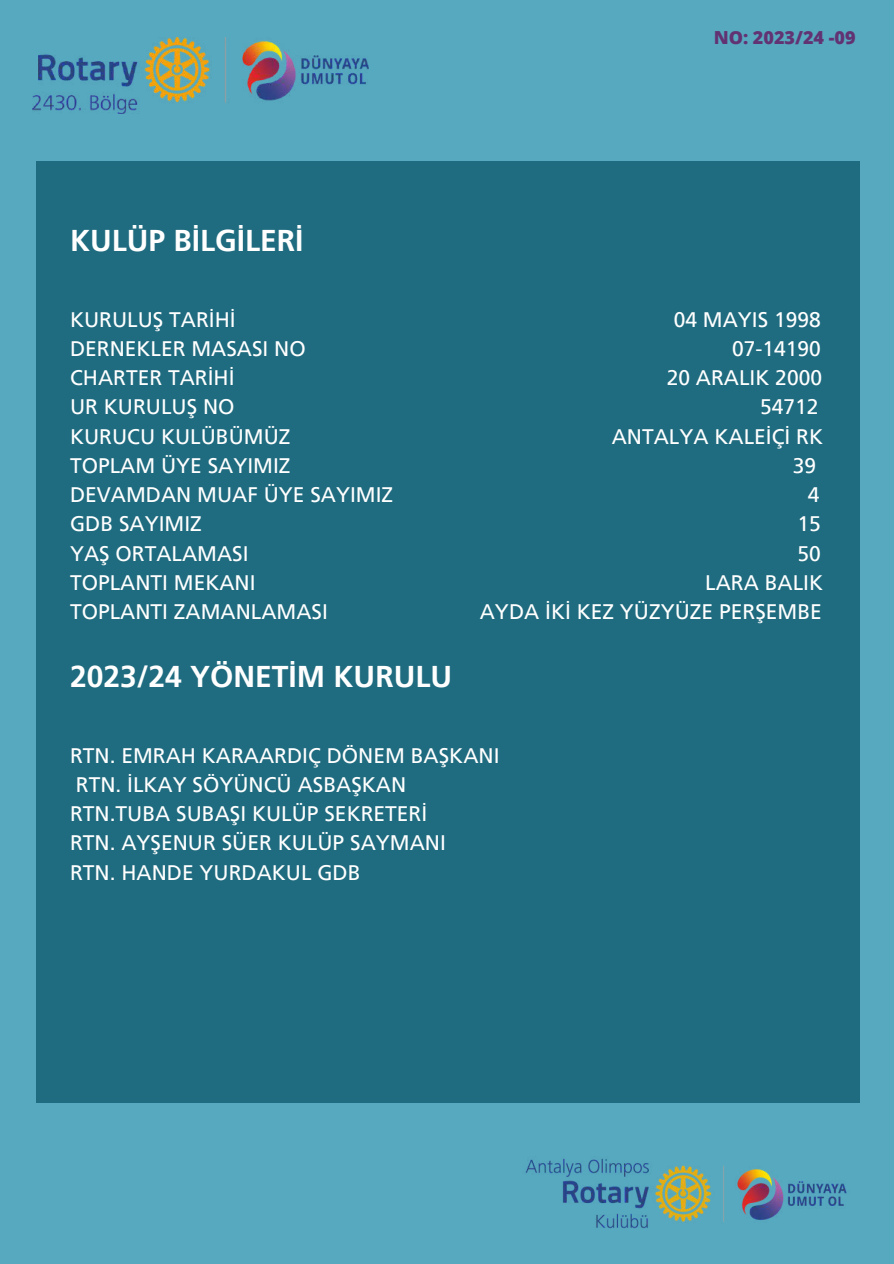
<style>
.page{position:relative;width:894px;height:1264px;background:#fff}
.page>*{position:absolute;margin:0;border:0;box-sizing:border-box;transform-origin:0 0}
.t1{font:700 30px "Frutiger LT Pro";color:#fff}
.t2{font:21px/29.2px "Frutiger LT Pro";color:#fff}
.t3{font:800 18px "Open Sans";color:#623372}
</style>
<div class="page">
<div style="left:0;top:0;width:893px;height:1263px;background:#57a9bf"></div>
<img style="left:32px;top:37px;width:336px;height:77px">
<img style="left:525px;top:1158px;width:322px;height:71px">
<div style="left:36px;top:161px;width:823px;height:941px;background:#1f6b7f"></div>
<h1 class="t1" style="left:70px;top:222px;width:235px">KULÜP BİLGİLERİ</h1>
<p class="t3" style="left:713px;top:25px;width:143px">NO: 2023/24 -09</p>
<p class="t2" style="left:70px;top:304px;width:167px">KURULUŞ TARİHİ</p>
<p class="t2" style="left:673px;top:304px;width:148px">04 MAYIS 1998</p>
<p class="t2" style="left:70px;top:334px;width:237px">DERNEKLER MASASI NO</p>
<p class="t2" style="left:732px;top:334px;width:90px">07-14190</p>
<p class="t2" style="left:70px;top:363px;width:166px">CHARTER TARİHİ</p>
<p class="t2" style="left:666px;top:363px;width:157px">20 ARALIK 2000</p>
<p class="t2" style="left:70px;top:392px;width:166px">UR KURULUŞ NO</p>
<p class="t2" style="left:760px;top:392px;width:60px">54712</p>
<p class="t2" style="left:70px;top:421px;width:222px">KURUCU KULÜBÜMÜZ</p>
<p class="t2" style="left:611px;top:421px;width:213px">ANTALYA KALEİÇİ RK</p>
<p class="t2" style="left:70px;top:451px;width:222px">TOPLAM ÜYE SAYIMIZ</p>
<p class="t2" style="left:792px;top:451px;width:25px">39</p>
<p class="t2" style="left:70px;top:480px;width:324px">DEVAMDAN MUAF ÜYE SAYIMIZ</p>
<p class="t2" style="left:807px;top:480px;width:13px">4</p>
<p class="t2" style="left:70px;top:509px;width:133px">GDB SAYIMIZ</p>
<p class="t2" style="left:797px;top:509px;width:25px">15</p>
<p class="t2" style="left:70px;top:538px;width:180px">YAŞ ORTALAMASI</p>
<p class="t2" style="left:797px;top:538px;width:25px">50</p>
<p class="t2" style="left:70px;top:568px;width:187px">TOPLANTI MEKANI</p>
<p class="t2" style="left:705px;top:568px;width:119px">LARA BALIK</p>
<p class="t2" style="left:70px;top:597px;width:259px">TOPLANTI ZAMANLAMASI</p>
<p class="t2" style="left:479px;top:597px;width:343px">AYDA İKİ KEZ YÜZYÜZE PERŞEMBE</p>
<h1 class="t1" style="left:70px;top:657px;width:383px">2023/24 YÖNETİM KURULU</h1>
<p class="t2" style="left:70px;top:740px;width:431px">RTN. EMRAH KARAARDIÇ DÖNEM BAŞKANI<br>RTN. İLKAY SÖYÜNCÜ ASBAŞKAN<br>RTN.TUBA SUBAŞI KULÜP SEKRETERİ<br>RTN. AYŞENUR SÜER KULÜP SAYMANI<br>RTN. HANDE YURDAKUL GDB</p>
</div>
